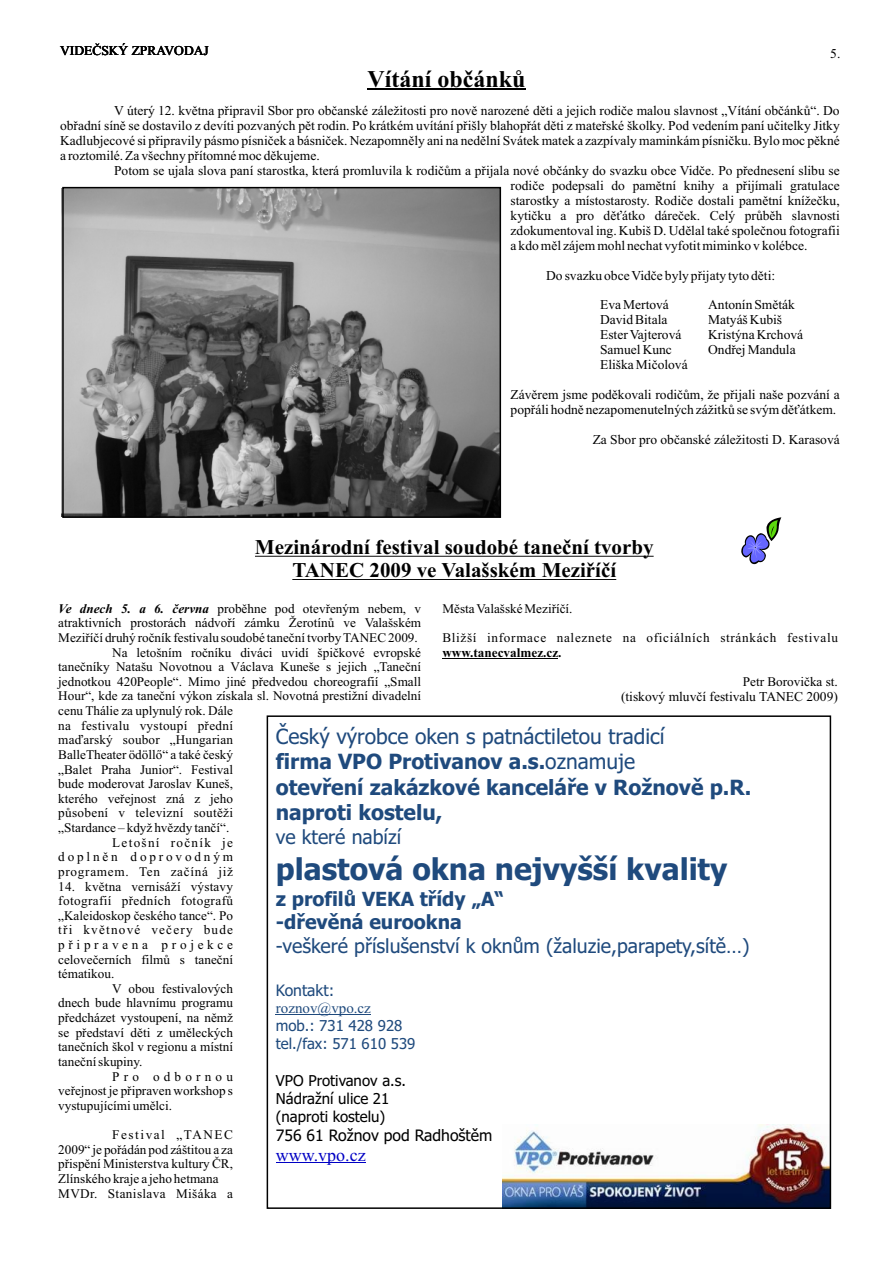
<style>
.page{position:relative;width:893px;height:1263px;background:#fff}
.page>*{position:absolute;margin:0;border:0;box-sizing:border-box;transform-origin:0 0}
.t1{font:700 30px "Tahoma";color:#1f4a7d}
.t2{font:700 24px "Times New Roman";color:#000}
.t3{font:700 21px/25.3px "Tahoma";color:#1f4a7d}
.t4{font:700 21px/23.2px "Times New Roman";color:#000;text-align:center}
.t5{font:19.5px "Tahoma";color:#1f4a7d}
.t6{font:700 19.5px/23.5px "Tahoma";color:#1f4a7d}
.t7{font:18px "Times New Roman";color:#0000c4}
.t8{font:15.75px "Tahoma";color:#000}
.t9{font:15.75px "Tahoma";color:#1f4a7d}
.t10{font:15px/18.1px "Tahoma";color:#000}
.t11{font:15px/18.1px "Tahoma";color:#1f4a7d}
.t12{font:15px "Times New Roman";color:#1f4a7d}
.t13{font:13.5px/15px "Times New Roman";color:#000;text-align:justify}
.t14{font:13.2px/14.5px "Times New Roman";color:#000}
.t15{font:13.2px "Times New Roman";letter-spacing:.05em;color:#000}
.t16{font:13.2px "Times New Roman";letter-spacing:.03em;color:#000}
.t17{font:13.2px "Times New Roman";letter-spacing:.09em;color:#000}
.t18{font:700 13.2px "Times New Roman";color:#000}
.t19{font:13.2px "Times New Roman";letter-spacing:.28em;color:#000}
.t20{font:13.2px "Times New Roman";letter-spacing:.32em;color:#000}
.s1{font-weight:700;font-style:italic}
.s2{font-size:13.5px}
.s3{font-weight:400}
</style>
<div class="page">
<hr style="left:276px;top:1014px;width:95px;height:1px;background:#1f4a7d">
<hr style="left:276px;top:1162px;width:90px;height:1px;background:#0000c4">
<img style="left:503px;top:1125px;width:325px;height:81px">
<div style="left:267px;top:715px;width:564px;height:494px;border:2px solid #000"></div>
<hr style="left:367px;top:89px;width:158px;height:1px;background:#000">
<svg style="left:741px;top:517px;width:40px;height:47px"></svg>
<img style="left:65px;top:190px;width:433px;height:325px">
<div style="left:62px;top:187px;width:439px;height:331px;border:2px solid #000"></div>
<hr style="left:442px;top:658px;width:116px;height:1px;background:#000">
<hr style="left:255px;top:556px;width:399px;height:1px;background:#000">
<hr style="left:292px;top:579px;width:324px;height:1px;background:#000">
<p class="t13" style="left:60px;top:44px;width:150px">VIDEČSKÝ ZPRAVODAJ</p>
<p class="t13" style="left:830px;top:47px;width:12px">5.</p>
<h2 class="t2" style="left:367px;top:70px;width:160px">Vítání občánků</h2>
<p class="t13" style="left:60px;top:104px;width:781px;text-indent:54px">V úterý 12. května připravil Sbor pro občanské záležitosti pro nově narozené děti a jejich rodiče malou slavnost „Vítání občánků“. Do obřadní síně se dostavilo z devíti pozvaných pět rodin. Po krátkém uvítání přišly blahopřát děti z mateřské školky. Pod vedením paní učitelky Jitky Kadlubjecové si připravily pásmo písniček a básniček. Nezapomněly ani na nedělní Svátek matek a zazpívaly maminkám písničku. Bylo moc pěkné a roztomilé. Za všechny přítomné moc děkujeme.</p>
<p class="t13" style="left:511px;top:164px;width:331px;text-indent:-396px">Potom se ujala slova paní starostka, která promluvila k rodičům a přijala nové občánky do svazku obce Vidče. Po přednesení slibu se rodiče podepsali do pamětní knihy a přijímali gratulace starostky a místostarosty. Rodiče dostali pamětní knížečku, kytičku a pro děťátko dáreček. Celý průběh slavnosti zdokumentoval ing. Kubiš D. Udělal také společnou fotografii a kdo měl zájem mohl nechat vyfotit miminko v kolébce.</p>
<p class="t13" style="left:546px;top:269px;width:231px">Do svazku obce Vidče byly přijaty tyto děti:</p>
<p class="t13" style="left:600px;top:299px;width:70px">Eva Mertová</p>
<p class="t13" style="left:708px;top:299px;width:88px">Antonín Směták</p>
<p class="t13" style="left:600px;top:314px;width:69px">David Bitala</p>
<p class="t13" style="left:708px;top:314px;width:76px">Matyáš Kubiš</p>
<p class="t13" style="left:600px;top:329px;width:83px">Ester Vajterová</p>
<p class="t13" style="left:708px;top:329px;width:96px">Kristýna Krchová</p>
<p class="t13" style="left:600px;top:344px;width:73px">Samuel Kunc</p>
<p class="t13" style="left:708px;top:344px;width:89px">Ondřej Mandula</p>
<p class="t13" style="left:600px;top:359px;width:89px">Eliška Mičolová</p>
<p class="t13" style="left:511px;top:388px;width:331px">Závěrem jsme poděkovali rodičům, že přijali naše pozvání a popřáli hodně nezapomenutelných zážitků se svým děťátkem.</p>
<p class="t13" style="left:593px;top:433px;width:249px">Za Sbor pro občanské záležitosti D. Karasová</p>
<h3 class="t4" style="left:255px;top:537px;width:400px">Mezinárodní festival soudobé taneční tvorby<br>TANEC 2009 ve Valašském Meziříčí</h3>
<p class="t14" style="left:58px;top:602px;width:364px"><span class="s1">Ve dnech 5. a 6. června</span> proběhne pod otevřeným nebem, v</p>
<p class="t14" style="left:442px;top:602px;width:132px">Města Valašské Meziříčí.</p>
<p class="t14" style="left:58px;top:617px;width:364px">atraktivních prostorách nádvoří zámku Žerotínů ve Valašském<br>Meziříčí druhý ročník festivalu soudobé taneční tvorby TANEC 2009.</p>
<p class="t15" style="left:442px;top:633px;width:397px">Bližší informace naleznete na oficiálních stránkách festivalu</p>
<p class="t14" style="left:112px;top:646px;width:310px">Na letošním ročníku diváci uvidí špičkové evropské</p>
<p class="t18" style="left:442px;top:648px;width:121px">www.tanecvalmez.cz.</p>
<p class="t14" style="left:58px;top:661px;width:364px">tanečníky Natašu Novotnou a Václava Kuneše s jejich „Taneční jednotkou 420People“. Mimo jiné předvedou choreografií „Small</p>
<p class="t14" style="left:743px;top:676px;width:97px">Petr Borovička st<span class="s2">.</span></p>
<p class="t14" style="left:58px;top:690px;width:364px">Hour“, kde za taneční výkon získala sl. Novotná prestižní divadelní</p>
<p class="t13" style="left:621px;top:690px;width:218px">(tiskový mluvčí festivalu TANEC 2009)</p>
<p class="t14" style="left:58px;top:705px;width:176px;text-align:right">cenu Thálie za uplynulý rok. Dále na festivalu vystoupí přední maďarský soubor „Hungarian<br>BalleTheater ödöllő“ a také český „Balet Praha Junior“. Festival bude moderovat Jaroslav Kuneš, kterého veřejnost zná z jeho působení v televizní soutěži „Stardance – když hvězdy tančí“.<br>Letošní ročník je doplněn doprovodným programem. Ten začíná již</p>
<p class="t14" style="left:58px;top:880px;width:176px">14. května vernisáží výstavy</p>
<p class="t16" style="left:58px;top:896px;width:176px">fotografií předních fotografů</p>
<p class="t14" style="left:58px;top:909px;width:176px">„Kaleidoskop českého tance“. Po</p>
<p class="t17" style="left:58px;top:925px;width:176px">tři květnové večery bude</p>
<p class="t19" style="left:58px;top:940px;width:176px">připravena projekce</p>
<p class="t14" style="left:58px;top:953px;width:176px">celovečerních filmů s taneční</p>
<p class="t14" style="left:58px;top:968px;width:58px">tématikou.</p>
<p class="t14" style="left:112px;top:982px;width:122px">V obou festivalových</p>
<p class="t14" style="left:58px;top:997px;width:176px">dnech bude hlavnímu programu</p>
<p class="t14" style="left:58px;top:1012px;width:176px">předcházet vystoupení, na němž</p>
<p class="t14" style="left:58px;top:1026px;width:176px">se představí děti z uměleckých</p>
<p class="t14" style="left:58px;top:1041px;width:176px">tanečních škol v regionu a místní</p>
<p class="t14" style="left:58px;top:1055px;width:86px">taneční skupiny.</p>
<p class="t20" style="left:112px;top:1071px;width:122px">Pro odbornou</p>
<p class="t14" style="left:58px;top:1085px;width:176px">veřejnost je připraven workshop s</p>
<p class="t14" style="left:58px;top:1099px;width:115px">vystupujícími umělci.</p>
<p class="t14" style="left:58px;top:1128px;width:176px;text-indent:54px">Festival „TANEC<br>2009“ je pořádán pod záštitou a za přispění Ministerstva kultury ČR,<br>Zlínského kraje a jeho hetmana<br>MVDr. Stanislava Mišáka a</p>
<h3 class="t3" style="left:276px;top:726px;width:477px"><span class="s3">Český výrobce oken s patnáctiletou tradicí<br></span>firma VPO Protivanov a.s.<span class="s3">oznamuje<br></span>otevření zakázkové kanceláře v Rožnově p.R. naproti kostelu,</h3>
<h3 class="t5" style="left:276px;top:829px;width:127px">ve které nabízí</h3>
<h1 class="t1" style="left:276px;top:857px;width:453px">plastová okna nejvyšší kvality</h1>
<h3 class="t6" style="left:276px;top:889px;width:230px">z profilů VEKA třídy „A“ -dřevěná eurookna</h3>
<h3 class="t5" style="left:276px;top:938px;width:475px">-veškeré příslušenství k oknům (žaluzie,parapety,sítě…)</h3>
<p class="t9" style="left:276px;top:984px;width:60px">Kontakt:</p>
<p class="t12" style="left:276px;top:1002px;width:97px">roznov@vpo.cz</p>
<p class="t11" style="left:276px;top:1018px;width:141px">mob.: 731 428 928 tel./fax: 571 610 539</p>
<p class="t10" style="left:276px;top:1072px;width:132px">VPO Protivanov a.s.<br>Nádražní ulice 21 (naproti kostelu)</p>
<p class="t8" style="left:276px;top:1129px;width:218px">756 61 Rožnov pod Radhoštěm</p>
<h3 class="t7" style="left:276px;top:1148px;width:91px">www.vpo.cz</h3>
</div>
